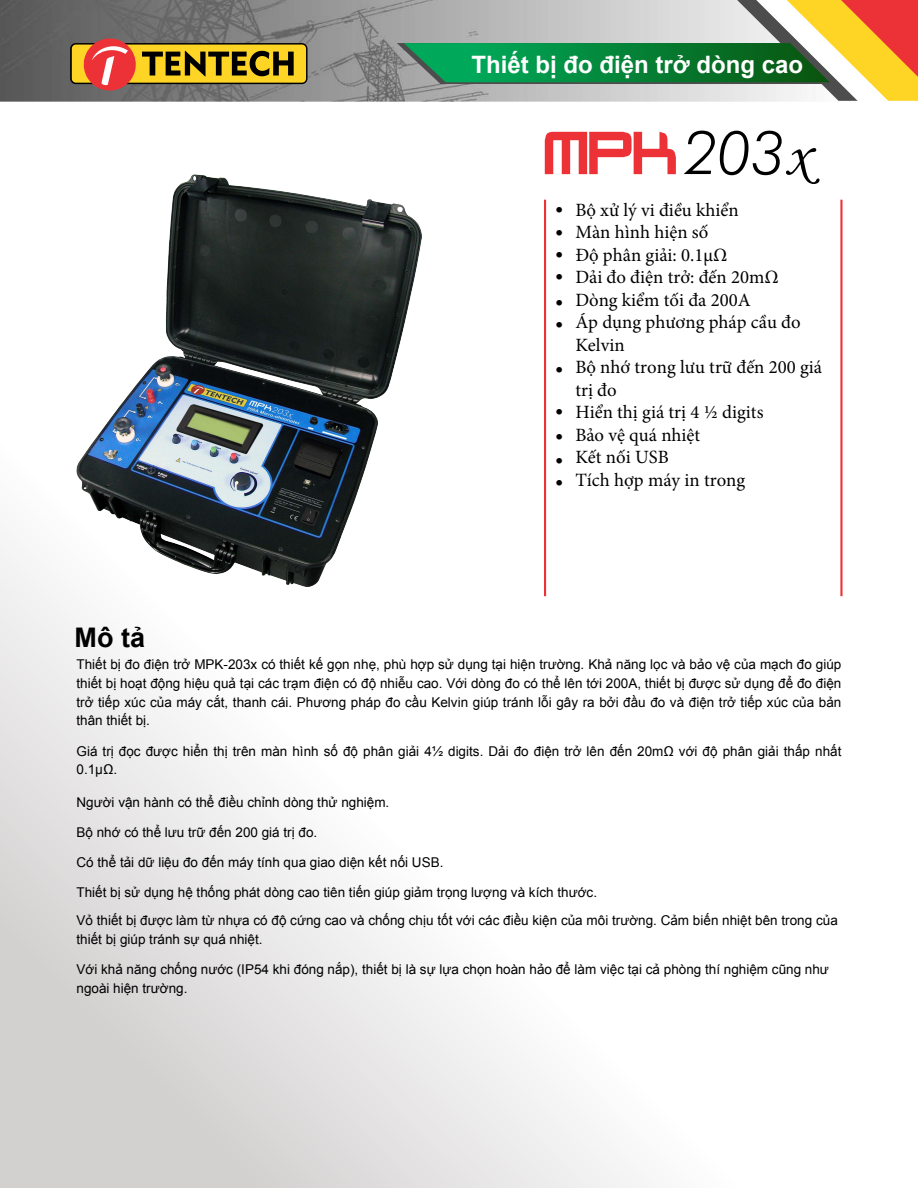
<style>
.page{position:relative;width:918px;height:1188px;background:#fff}
.page>*{position:absolute;margin:0;border:0;box-sizing:border-box;transform-origin:0 0}
.t1{font:78.6px "megadigi";color:#ed3237}
.t2{font:700 27px "Arial";color:#000}
.t3{font:700 24px "Arial";color:#fefefe}
.t4{font:18.75px/22.5px "Minion Pro";color:#000}
.t5{font:13.5px/18.6px "Arial";color:#000}
.s1{font-family:"Futura BT";font-weight:300;font-style:italic;font-size:60.15px;color:#000}
.s2{font-family:"Monotype Corsiva";font-size:60.15px;color:#000}
</style>
<div class="page">
<svg style="left:0;top:441px;width:638px;height:747px"></svg>
<img style="left:0;top:0;width:397px;height:101px">
<div style="left:72px;top:45px;width:234px;height:38px;background:#ffd525;border-radius:4px"></div>
<svg style="left:81px;top:36px;width:213px;height:57px"></svg>
<svg style="left:397px;top:0;width:521px;height:101px;background:#94aa84"></svg>
<hr style="left:544px;top:200px;width:2px;height:396px;background:#ed3237">
<hr style="left:840px;top:200px;width:3px;height:396px;background:#ed3237">
<img style="left:77px;top:174px;width:345px;height:413px">
<svg style="left:557px;top:458px;width:5px;height:5px"></svg>
<svg style="left:557px;top:480px;width:5px;height:6px"></svg>
<h3 class="t3" style="left:471px;top:49px;width:333px">Thiết bị đo điện trở dòng cao</h3>
<h1 class="t1" style="left:545px;top:101px;width:267px">mpk<span class="s1">203</span><span class="s2">x</span></h1>
<h2 class="t2" style="left:75px;top:619px;width:72px">Mô tả</h2>
<p class="t4" style="left:575px;top:199px;width:248px">Bộ xử lý vi điều khiển<br>Màn hình hiện số<br>Độ phân giải: 0.1µΩ<br>Dải đo điện trở: đến 20mΩ<br>Dòng kiểm tối đa 200A<br>Áp dụng phương pháp cầu đo<br>Kelvin<br>Bộ nhớ trong lưu trữ đến 200 giá trị đo<br>Hiển thị giá trị 4 ½ digits<br>Bảo vệ quá nhiệt<br>Kết nối USB<br>Tích hợp máy in trong</p>
<p class="t5" style="left:77px;top:655px;width:766px;text-align:justify">Thiết bị đo điện trở MPK-203x có thiết kế gọn nhẹ, phù hợp sử dụng tại hiện trường. Khả năng lọc và bảo vệ của mạch đo giúp thiết bị hoạt động hiệu quả tại các trạm điện có độ nhiễu cao. Với dòng đo có thể lên tới 200A, thiết bị được sử dụng để đo điện trở tiếp xúc của máy cắt, thanh cái. Phương pháp đo cầu Kelvin giúp tránh lỗi gây ra bởi đầu đo và điện trở tiếp xúc của bản thân thiết bị.</p>
<p class="t5" style="left:77px;top:742px;width:766px">Giá trị đọc được hiển thị trên màn hình số độ phân giải 4½ digits. Dải đo điện trở lên đến 20mΩ với độ phân giải thấp nhất<br>0.1µΩ.</p>
<p class="t5" style="left:77px;top:793px;width:314px">Người vận hành có thể điều chỉnh dòng thử nghiệm.</p>
<p class="t5" style="left:77px;top:823px;width:242px">Bộ nhớ có thể lưu trữ đến 200 giá trị đo.</p>
<p class="t5" style="left:77px;top:853px;width:368px">Có thể tải dữ liệu đo đến máy tính qua giao diện kết nối USB.</p>
<p class="t5" style="left:77px;top:879px;width:763px;line-height:27.9px">Thiết bị sử dụng hệ thống phát dòng cao tiên tiến giúp giảm trọng lượng và kích thước.<br>Vỏ thiết bị được làm từ nhựa có độ cứng cao và chống chịu tốt với các điều kiện của môi trường. Cảm biến nhiệt bên trong của</p>
<p class="t5" style="left:77px;top:930px;width:188px">thiết bị giúp tránh sự quá nhiệt.</p>
<p class="t5" style="left:76px;top:960px;width:754px">Với khả năng chống nước (IP54 khi đóng nắp), thiết bị là sự lựa chọn hoàn hảo để làm việc tại cả phòng thí nghiệm cũng như ngoài hiện trường.</p>
</div>
